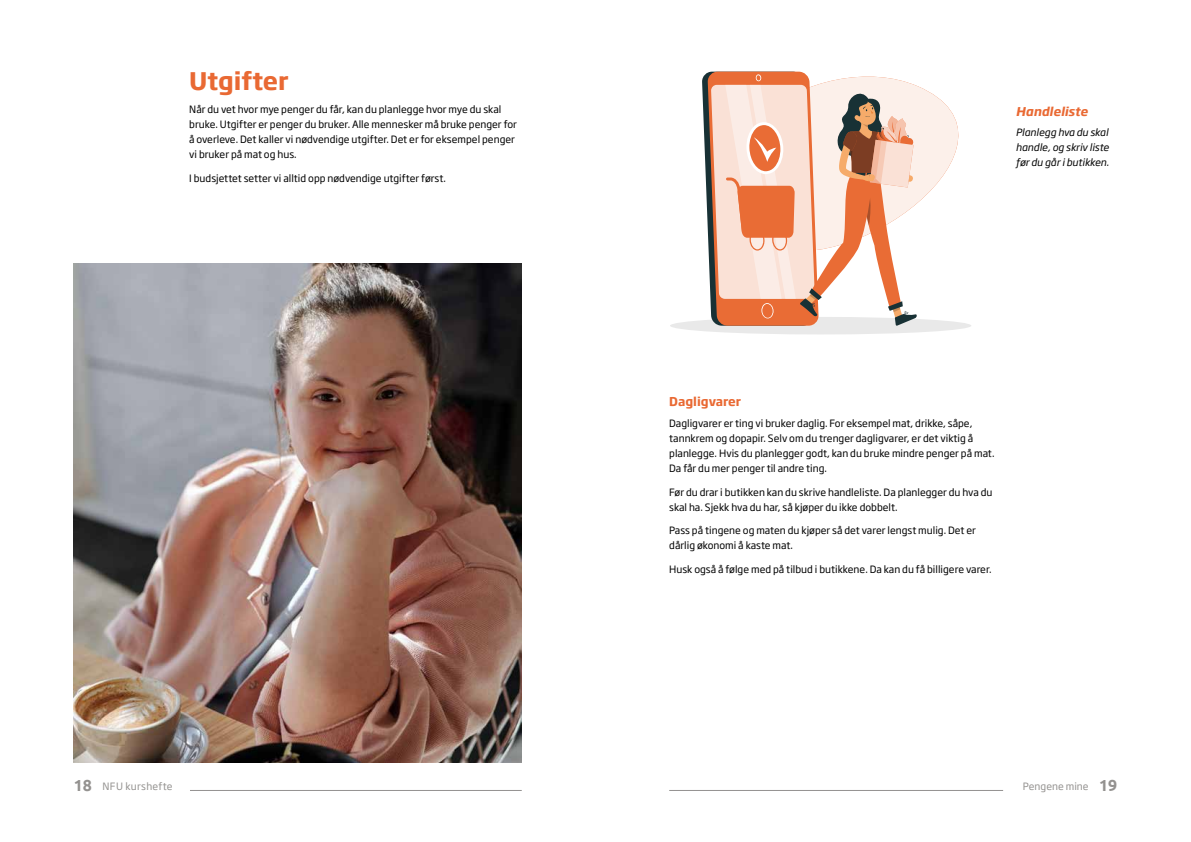
<style>
.page{position:relative;width:1191px;height:842px;background:#fff}
.page>*{position:absolute;margin:0;border:0;box-sizing:border-box;transform-origin:0 0}
.t1{font:700 24px "Soho Gothic Std";color:#e96933}
.t2{font:700 12px "Soho Gothic Std";color:#e96933}
.t3{font:italic 700 12px "Soho Gothic Std";color:#e96933}
.t4{font:10px/15px "Soho Gothic Std";color:#000}
.t5{font:italic 10px/15px "Soho Gothic Std";color:#000;text-align:justify}
.t6{font:10px "Soho Gothic Std";letter-spacing:.03em;color:#949290}
.t7{font:10px "Soho Gothic Std";letter-spacing:.01em;color:#949290}
.s1{font-family:"Ubuntu";font-weight:700;font-size:16px}
</style>
<div class="page">
<img style="left:74px;top:264px;width:448px;height:499px">
<svg style="left:710px;top:71px;width:249px;height:133px;fill:#fcf0ea"></svg>
<div style="left:670px;top:317px;width:301px;height:17px;background:#e9e9e9;border-radius:50%"></div>
<svg style="left:702px;top:72px;width:215px;height:254px"></svg>
<hr style="left:190px;top:790px;width:332px;height:1px;background:#949290">
<hr style="left:669px;top:790px;width:334px;height:1px;background:#949290">
<h1 class="t1" style="left:189px;top:65px;width:101px">Utgifter</h1>
<p class="t4" style="left:189px;top:102px;width:329px">Når du vet hvor mye penger du får, kan du planlegge hvor mye du skal bruke. Utgifter er penger du bruker. Alle mennesker må bruke penger for å overleve. Det kaller vi nødvendige utgifter. Det er for eksempel penger vi bruker på mat og hus.</p>
<p class="t4" style="left:189px;top:171px;width:258px">I budsjettet setter vi alltid opp nødvendige utgifter først.</p>
<p class="t3" style="left:1016px;top:103px;width:73px">Handleliste</p>
<p class="t5" style="left:1016px;top:125px;width:95px">Planlegg hva du skal handle, og skriv liste før du går i butikken.</p>
<p class="t2" style="left:669px;top:394px;width:73px">Dagligvarer</p>
<p class="t4" style="left:669px;top:416px;width:327px">Dagligvarer er ting vi bruker daglig. For eksempel mat, drikke, såpe, tannkrem og dopapir. Selv om du trenger dagligvarer, er det viktig å planlegge. Hvis du planlegger godt, kan du bruke mindre penger på mat.<br>Da får du mer penger til andre ting.</p>
<p class="t4" style="left:669px;top:484px;width:325px">Før du drar i butikken kan du skrive handleliste. Da planlegger du hva du skal ha. Sjekk hva du har, så kjøper du ikke dobbelt.</p>
<p class="t4" style="left:669px;top:523px;width:308px">Pass på tingene og maten du kjøper så det varer lengst mulig. Det er dårlig økonomi å kaste mat.</p>
<p class="t4" style="left:669px;top:561px;width:324px">Husk også å følge med på tilbud i butikkene. Da kan du få billigere varer.</p>
<p class="t6" style="left:74px;top:780px;width:101px"><span class="s1">18</span> NFU kurshefte</p>
<p class="t7" style="left:1023px;top:780px;width:96px">Pengene mine <span class="s1">19</span></p>
</div>
